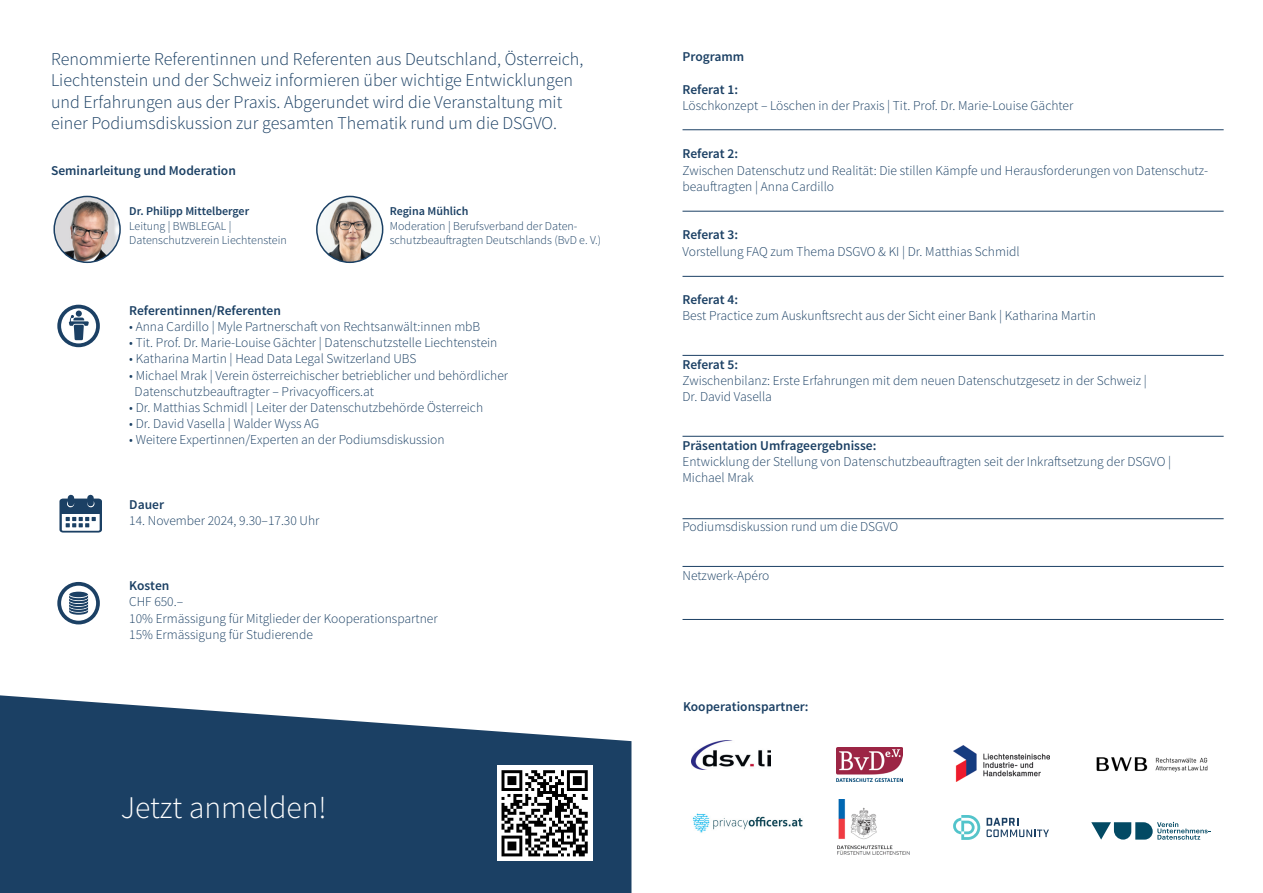
<style>
.page{position:relative;width:1263px;height:893px;background:#fff}
.page>*{position:absolute;margin:0;border:0;box-sizing:border-box;transform-origin:0 0}
.Lauftext{font:300 31.5px "Source Sans Pro";color:#fff}
.t1{font:300 18px/21.6px "Source Sans Pro";color:#1b4064}
.t2{font:300 13.5px/16.2px "Source Sans Pro";color:#1b4064}
.Titel_Lauftext{font:600 13.5px "Source Sans Pro";color:#1b4064}
.t3{font:300 12px/14.4px "Source Sans Pro";color:#1b4064}
.t4{font:600 12px "Source Sans Pro";color:#1b4064}
</style>
<div class="page">
<hr style="left:682px;top:129px;width:542px;height:1px;background:#1b4064">
<hr style="left:682px;top:211px;width:542px;height:1px;background:#1b4064">
<hr style="left:682px;top:276px;width:542px;height:1px;background:#1b4064">
<hr style="left:682px;top:355px;width:542px;height:1px;background:#1b4064">
<hr style="left:682px;top:436px;width:542px;height:1px;background:#1b4064">
<hr style="left:682px;top:518px;width:542px;height:1px;background:#1b4064">
<hr style="left:682px;top:566px;width:542px;height:1px;background:#1b4064">
<hr style="left:682px;top:619px;width:542px;height:1px;background:#1b4064">
<svg style="left:953px;top:815px;width:27px;height:25px"></svg>
<svg style="left:986px;top:818px;width:63px;height:19px"></svg>
<img style="left:692px;top:740px;width:78px;height:30px">
<img style="left:837px;top:747px;width:65px;height:34px">
<img style="left:692px;top:813px;width:111px;height:20px">
<img style="left:837px;top:799px;width:73px;height:56px">
<img style="left:953px;top:746px;width:97px;height:35px">
<img style="left:1096px;top:757px;width:112px;height:15px">
<svg style="left:59px;top:307px;width:39px;height:38px"></svg>
<div style="left:57px;top:305px;width:43px;height:42px;border:4px solid #1b4064;border-radius:50%"></div>
<svg style="left:69px;top:311px;width:20px;height:29px"></svg>
<svg style="left:59px;top:498px;width:43px;height:35px"></svg>
<svg style="left:59px;top:584px;width:39px;height:39px"></svg>
<div style="left:57px;top:582px;width:43px;height:42px;border:4px solid #1b4064;border-radius:50%"></div>
<svg style="left:69px;top:592px;width:19px;height:23px"></svg>
<img style="left:54px;top:196px;width:66px;height:66px;border-radius:33px">
<div style="left:53px;top:196px;width:68px;height:67px;border:2px solid #1b4064;border-radius:50%"></div>
<img style="left:317px;top:196px;width:66px;height:66px;border-radius:33px">
<div style="left:316px;top:196px;width:67px;height:67px;border:2px solid #1b4064;border-radius:50%"></div>
<svg style="left:1091px;top:822px;width:120px;height:18px"></svg>
<svg style="left:0;top:695px;width:631px;height:198px;background:#375877"></svg>
<div style="left:497px;top:765px;width:96px;height:96px;background:#fff"></div>
<svg style="left:501px;top:770px;width:87px;height:86px"></svg>
<p class="t1" style="left:51px;top:48px;width:534px">Renommierte Referentinnen und Referenten aus Deutschland, Österreich, Liechtenstein und der Schweiz informieren über wichtige Entwicklungen und Erfahrungen aus der Praxis. Abgerundet wird die Veranstaltung mit einer Podiumsdiskussion zur gesamten Thematik rund um die DSGVO.</p>
<p class="Titel_Lauftext" style="left:51px;top:162px;width:186px">Seminarleitung und Moderation</p>
<p class="t4" style="left:129px;top:204px;width:121px">Dr. Philipp Mittelberger</p>
<p class="t3" style="left:129px;top:219px;width:104px">Leitung | BWBLEGAL |</p>
<p class="t3" style="left:129px;top:233px;width:159px">Datenschutzverein Liechtenstein</p>
<p class="t4" style="left:390px;top:204px;width:80px">Regina Mühlich</p>
<p class="t3" style="left:390px;top:219px;width:213px">Moderation | Berufsverband der Daten&shy;schutzbeauftragten Deutschlands (BvD e. V.)</p>
<p class="Titel_Lauftext" style="left:129px;top:302px;width:153px">Referentinnen/Referenten</p>
<p class="t2" style="left:129px;top:318px;width:353px">• Anna Cardillo | Myle Partnerschaft von Rechtsanwält:innen mbB</p>
<p class="t2" style="left:129px;top:335px;width:370px">• Tit. Prof. Dr. Marie-Louise Gächter | Datenschutzstelle Liechtenstein</p>
<p class="t2" style="left:129px;top:351px;width:289px">• Katharina Martin | Head Data Legal Switzerland UBS</p>
<p class="t2" style="left:129px;top:367px;width:380px">• Michael Mrak | Verein österreichischer betrieblicher und behördlicher</p>
<p class="t2" style="left:135px;top:383px;width:241px">Datenschutzbeauftragter – Privacyofficers.at</p>
<p class="t2" style="left:129px;top:399px;width:355px">• Dr. Matthias Schmidl | Leiter der Datenschutzbehörde Österreich</p>
<p class="t2" style="left:129px;top:416px;width:191px">• Dr. David Vasella | Walder Wyss AG</p>
<p class="t2" style="left:129px;top:432px;width:317px">• Weitere Expertinnen/Experten an der Podiumsdiskussion</p>
<p class="Titel_Lauftext" style="left:129px;top:496px;width:36px">Dauer</p>
<p class="t2" style="left:129px;top:513px;width:192px">14. November 2024, 9.30–17.30 Uhr</p>
<p class="Titel_Lauftext" style="left:129px;top:577px;width:42px">Kosten</p>
<p class="t2" style="left:129px;top:594px;width:55px">CHF 650.–</p>
<p class="t2" style="left:129px;top:610px;width:310px">10% Ermässigung für Mitglieder der Kooperationspartner</p>
<p class="t2" style="left:129px;top:626px;width:185px">15% Ermässigung für Studierende</p>
<p class="Lauftext" style="left:121px;top:789px;width:207px">Jetzt anmelden!</p>
<p class="Titel_Lauftext" style="left:682px;top:48px;width:63px">Programm</p>
<p class="Titel_Lauftext" style="left:682px;top:81px;width:57px">Referat 1:</p>
<p class="t2" style="left:682px;top:97px;width:392px">Löschkonzept – Löschen in der Praxis | Tit. Prof. Dr. Marie-Louise Gächter</p>
<p class="Titel_Lauftext" style="left:682px;top:145px;width:57px">Referat 2:</p>
<p class="t2" style="left:682px;top:162px;width:527px">Zwischen Datenschutz und Realität: Die stillen Kämpfe und Herausforderungen von Datenschutz&shy;beauftragten | Anna Cardillo</p>
<p class="Titel_Lauftext" style="left:682px;top:226px;width:57px">Referat 3:</p>
<p class="t2" style="left:682px;top:243px;width:339px">Vorstellung FAQ zum Thema DSGVO &amp; KI | Dr. Matthias Schmidl</p>
<p class="Titel_Lauftext" style="left:682px;top:291px;width:57px">Referat 4:</p>
<p class="t2" style="left:682px;top:308px;width:415px">Best Practice zum Auskunftsrecht aus der Sicht einer Bank | Katharina Martin</p>
<p class="Titel_Lauftext" style="left:682px;top:356px;width:57px">Referat 5:</p>
<p class="t2" style="left:682px;top:373px;width:466px">Zwischenbilanz: Erste Erfahrungen mit dem neuen Datenschutzgesetz in der Schweiz |<br>Dr. David Vasella</p>
<p class="Titel_Lauftext" style="left:682px;top:437px;width:195px">Präsentation Umfrageergebnisse:</p>
<p class="t2" style="left:682px;top:454px;width:490px">Entwicklung der Stellung von Datenschutzbeauftragten seit der Inkraftsetzung der DSGVO |</p>
<p class="t2" style="left:682px;top:470px;width:73px">Michael Mrak</p>
<p class="t2" style="left:682px;top:518px;width:217px">Podiumsdiskussion rund um die DSGVO</p>
<p class="t2" style="left:682px;top:567px;width:88px">Netzwerk-Apéro</p>
<p class="Titel_Lauftext" style="left:683px;top:698px;width:127px">Kooperationspartner:</p>
</div>
